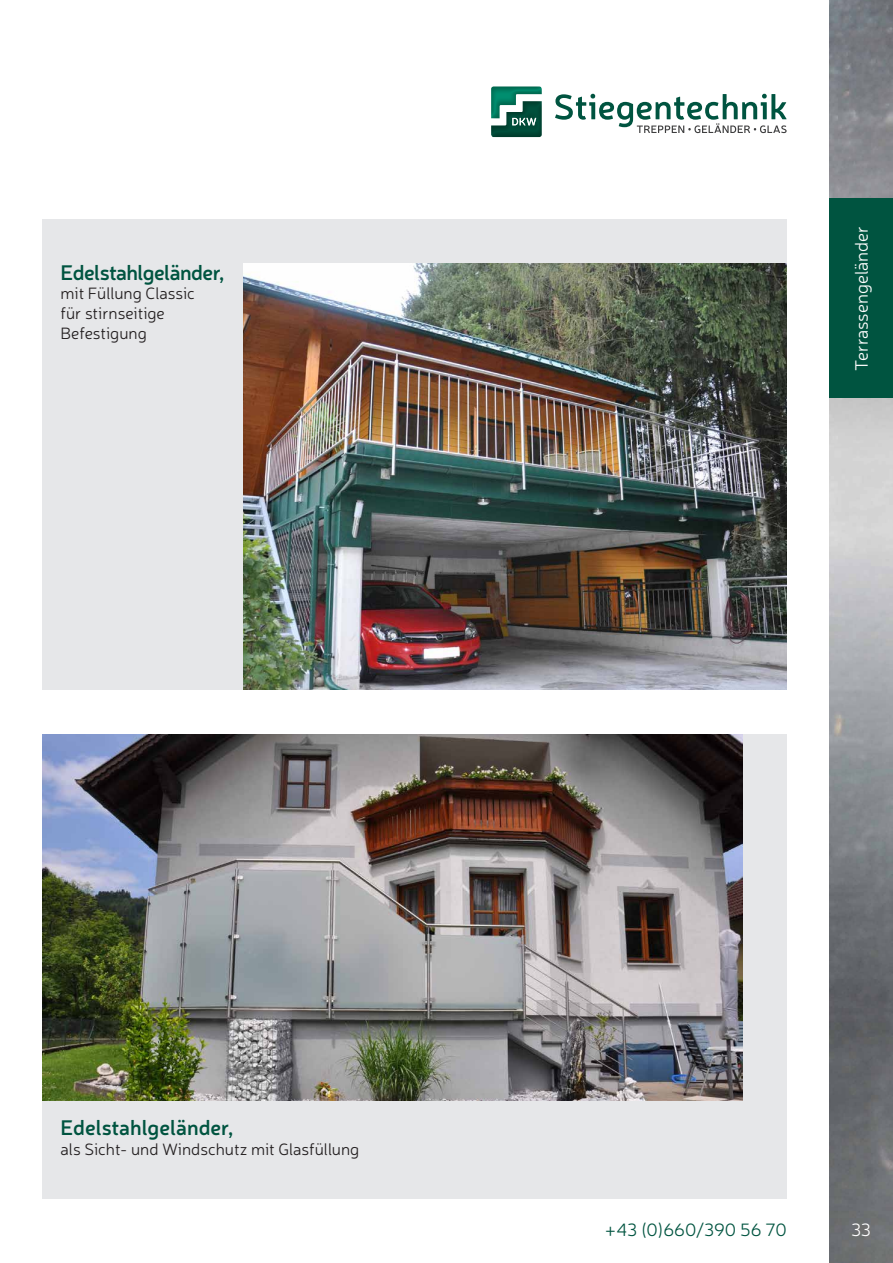
<style>
.page{position:relative;width:893px;height:1263px;background:#fff}
.page>*{position:absolute;margin:0;border:0;box-sizing:border-box;transform-origin:0 0}
.t1{font:600 21px "Neris";letter-spacing:-.015em;color:#005440}
.t2{font:300 18px "Neris";color:#fff}
.t3{font:300 18px "Neris";color:#005440}
.t4{font:300 16.5px/19.8px "Neris";color:#231f20}
</style>
<div class="page">
<img style="left:829px;top:0;width:64px;height:1263px">
<svg style="left:555px;top:94px;width:232px;height:39px"></svg>
<svg style="left:491px;top:119px;width:51px;height:18px"></svg>
<svg style="left:491px;top:86px;width:51px;height:33px"></svg>
<div style="left:43px;top:219px;width:744px;height:471px;background:#e6e7e9"></div>
<div style="left:43px;top:735px;width:744px;height:464px;background:#e6e7e9"></div>
<img style="left:43px;top:735px;width:699px;height:366px">
<img style="left:243px;top:264px;width:544px;height:426px">
<div style="left:829px;top:198px;width:64px;height:200px;background:#005440"></div>
<p class="t1" style="left:61px;top:258px;width:165px">Edelstahlgeländer,</p>
<p class="t4" style="left:61px;top:283px;width:136px">mit Füllung Classic für stirnseitige<br>Befestigung</p>
<p class="t2" style="left:850px;top:371px;width:146px;rotate:-90deg">Terrassengeländer</p>
<p class="t1" style="left:61px;top:1113px;width:174px">Edelstahlgeländer,</p>
<p class="t4" style="left:61px;top:1138px;width:300px">als Sicht- und Windschutz mit Glasfüllung</p>
<p class="t3" style="left:605px;top:1218px;width:183px">+43 (0)660/390 56 70</p>
<p class="t2" style="left:851px;top:1218px;width:21px">33</p>
</div>
